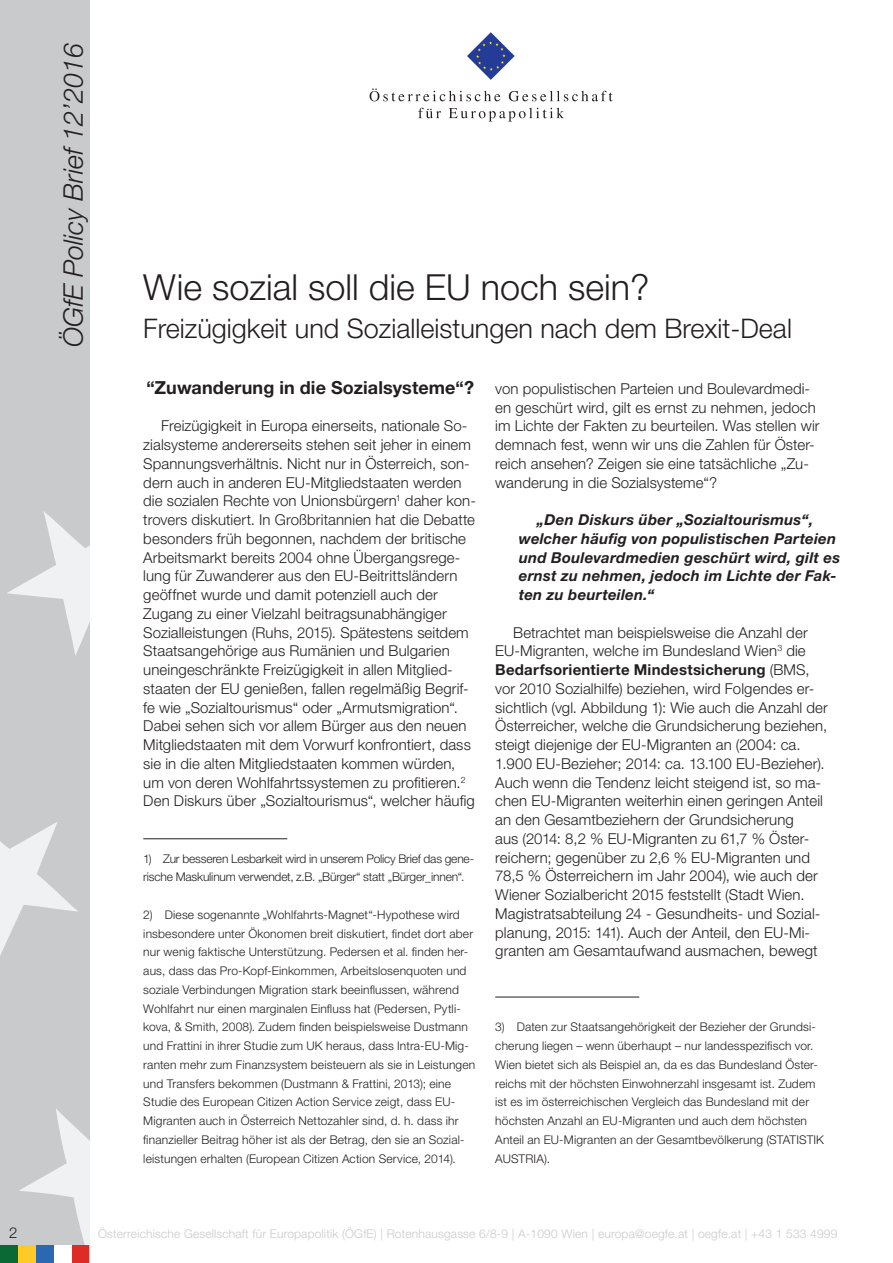
<style>
.page{position:relative;width:893px;height:1263px;background:#fff}
.page>*{position:absolute;margin:0;border:0;box-sizing:border-box;transform-origin:0 0}
.t1{font:300 36px "Helvetica Neue LT Std";color:#231f20}
.Untertitel{font:300 27px "Helvetica Neue LT Std";color:#231f20}
.t2{font:italic 300 27px "Helvetica Neue LT Std";color:#231f20}
.Zwischenüberschrift{font:700 18px "Helvetica Neue LT Std";letter-spacing:.005em;color:#231f20}
.Standard_Paragraph{font:300 15px/18.8px "Helvetica Neue LT Std";letter-spacing:.005em;color:#231f20}
.Standard_Paragraph-2{font:italic 700 15px/18.8px "Helvetica Neue LT Std";letter-spacing:.015em;color:#231f20}
.Footnotes{font:300 12px/18.8px "Helvetica Neue LT Std";letter-spacing:.015em;color:#231f20}
.t3{font:300 12px "Helvetica Neue LT Std";letter-spacing:.015em;color:#c9cacc}
.Footnotes-2{font:300 12px/18.8px "Helvetica Neue LT Std";letter-spacing:-.015em;color:#231f20}
.s1{font-weight:700}
</style>
<div class="page">
<div style="left:0;top:0;width:89px;height:1263px;background:#c9cacc"></div>
<svg style="left:19px;top:1109px;width:70px;height:136px"></svg>
<svg style="left:0;top:822px;width:78px;height:134px"></svg>
<svg style="left:7px;top:511px;width:82px;height:144px"></svg>
<div style="left:18px;top:1245px;width:18px;height:18px;background:#fecb26"></div>
<div style="left:36px;top:1245px;width:18px;height:18px;background:#2b68b3"></div>
<div style="left:71px;top:1245px;width:18px;height:18px;background:#de2b26"></div>
<div style="left:0;top:1245px;width:18px;height:18px;background:#0b6936"></div>
<div style="left:54px;top:1245px;width:17px;height:18px;background:#fff"></div>
<svg style="left:467px;top:32px;width:48px;height:48px"></svg>
<svg style="left:370px;top:88px;width:130px;height:13px"></svg>
<svg style="left:509px;top:91px;width:104px;height:10px"></svg>
<svg style="left:418px;top:108px;width:23px;height:10px"></svg>
<svg style="left:449px;top:108px;width:115px;height:14px"></svg>
<hr style="left:143px;top:838px;width:144px;height:1px;background:#231f20">
<hr style="left:495px;top:997px;width:144px;height:1px;background:#231f20">
<h2 class="t2" style="left:57px;top:347px;width:305px;rotate:-90deg">ÖGfE Policy Brief 12’2016</h2>
<p class="t1" style="left:143px;top:265px;width:508px">Wie sozial soll die EU noch sein?</p>
<p class="Untertitel" style="left:143px;top:311px;width:650px">Freizügigkeit und Sozialleistungen nach dem Brexit-Deal</p>
<p class="Zwischenüberschrift" style="left:146px;top:376px;width:329px">“Zuwanderung in die Sozialsysteme“?</p>
<p class="Standard_Paragraph" style="left:143px;top:416px;width:334px;text-indent:18px">Freizügigkeit in Europa einerseits, nationale So&shy;zialsysteme andererseits stehen seit jeher in einem Spannungsverhältnis. Nicht nur in Österreich, son&shy;dern auch in anderen EU-Mitgliedstaaten werden die sozialen Rechte von Unionsbürgern<sup>1</sup> daher kon&shy;trovers diskutiert. In Großbritannien hat die Debatte besonders früh begonnen, nachdem der britische Arbeitsmarkt bereits 2004 ohne Übergangsrege&shy;lung für Zuwanderer aus den EU-Beitrittsländern geöffnet wurde und damit potenziell auch der Zugang zu einer Vielzahl beitragsunabhängiger Sozialleistungen (Ruhs, 2015). Spätestens seitdem Staatsangehörige aus Rumänien und Bulgarien uneingeschränkte Freizügigkeit in allen Mitglied&shy;staaten der EU genießen, fallen regelmäßig Begrif&shy;fe wie „Sozialtourismus“ oder „Armutsmigration“.<br>Dabei sehen sich vor allem Bürger aus den neuen Mitgliedstaaten mit dem Vorwurf konfrontiert, dass sie in die alten Mitgliedstaaten kommen würden, um von deren Wohlfahrtssystemen zu profitieren.<sup>2<br></sup>Den Diskurs über „Sozialtourismus“, welcher häufig</p>
<p class="Footnotes-2" style="left:143px;top:849px;width:332px">1) Zur besseren Lesbarkeit wird in unserem Policy Brief das gene&shy;rische Maskulinum verwendet, z.B. „Bürger“ statt „Bürger_innen“.</p>
<p class="Footnotes" style="left:143px;top:905px;width:334px">2) Diese sogenannte „Wohlfahrts-Magnet“-Hypothese wird insbesondere unter Ökonomen breit diskutiert, findet dort aber nur wenig faktische Unterstützung. Pedersen et al. finden her&shy;aus, dass das Pro-Kopf-Einkommen, Arbeitslosenquoten und soziale Verbindungen Migration stark beeinflussen, während Wohlfahrt nur einen marginalen Einfluss hat (Pedersen, Pytli&shy;kova, &amp; Smith, 2008). Zudem finden beispielsweise Dustmann und Frattini in ihrer Studie zum UK heraus, dass Intra-EU-Mig&shy;ranten mehr zum Finanzsystem beisteuern als sie in Leistungen und Transfers bekommen (Dustmann &amp; Frattini, 2013); eine Studie des European Citizen Action Service zeigt, dass EU-Migranten auch in Österreich Nettozahler sind, d. h. dass ihr finanzieller Beitrag höher ist als der Betrag, den sie an Sozial&shy;leistungen erhalten (European Citizen Action Service, 2014).</p>
<p class="Standard_Paragraph" style="left:495px;top:379px;width:326px">von populistischen Parteien und Boulevardmedi&shy;en geschürt wird, gilt es ernst zu nehmen, jedoch im Lichte der Fakten zu beurteilen. Was stellen wir demnach fest, wenn wir uns die Zahlen für Öster&shy;reich ansehen? Zeigen sie eine tatsächliche „Zu&shy;wanderung in die Sozialsysteme“?</p>
<p class="Standard_Paragraph-2" style="left:519px;top:510px;width:323px;text-indent:18px">„Den Diskurs über „Sozialtourismus“, welcher häufig von populistischen Parteien und Boulevardmedien geschürt wird, gilt es ernst zu nehmen, jedoch im Lichte der Fak&shy;ten zu beurteilen.“</p>
<p class="Standard_Paragraph" style="left:495px;top:622px;width:334px;text-indent:18px">Betrachtet man beispielsweise die Anzahl der EU-Migranten, welche im Bundesland Wien<sup>3</sup> die <span class="s1">Bedarfsorientierte Mindestsicherung</span> (BMS, vor 2010 Sozialhilfe) beziehen, wird Folgendes er&shy;sichtlich (vgl. Abbildung 1): Wie auch die Anzahl der Österreicher, welche die Grundsicherung beziehen, steigt diejenige der EU-Migranten an (2004: ca.<br>1.900 EU-Bezieher; 2014: ca. 13.100 EU-Bezieher).<br>Auch wenn die Tendenz leicht steigend ist, so ma&shy;chen EU-Migranten weiterhin einen geringen Anteil an den Gesamtbeziehern der Grundsicherung<br>aus (2014: 8,2 % EU-Migranten zu 61,7 % Öster&shy;reichern; gegenüber zu 2,6 % EU-Migranten und 78,5 % Österreichern im Jahr 2004), wie auch der Wiener Sozialbericht 2015 feststellt (Stadt Wien.<br>Magistratsabteilung 24 - Gesundheits- und Sozial&shy;planung, 2015: 141). Auch der Anteil, den EU-Mi&shy;granten am Gesamtaufwand ausmachen, bewegt</p>
<p class="Footnotes" style="left:495px;top:1017px;width:330px">3) Daten zur Staatsangehörigkeit der Bezieher der Grundsi&shy;cherung liegen – wenn überhaupt – nur landesspezifisch vor.<br>Wien bietet sich als Beispiel an, da es das Bundesland Öster&shy;reichs mit der höchsten Einwohnerzahl insgesamt ist. Zudem ist es im österreichischen Vergleich das Bundesland mit der höchsten Anzahl an EU-Migranten und auch dem höchsten Anteil an EU-Migranten an der Gesamtbevölkerung (STATISTIK AUSTRIA).</p>
<p class="Standard_Paragraph" style="left:9px;top:1222px;width:10px">2</p>
<p class="t3" style="left:98px;top:1226px;width:741px">Österreichische Gesellschaft für Europapolitik (ÖGfE) | Rotenhausgasse 6/8-9 | A-1090 Wien | europa@oegfe.at | oegfe.at | +43 1 533 4999</p>
</div>
